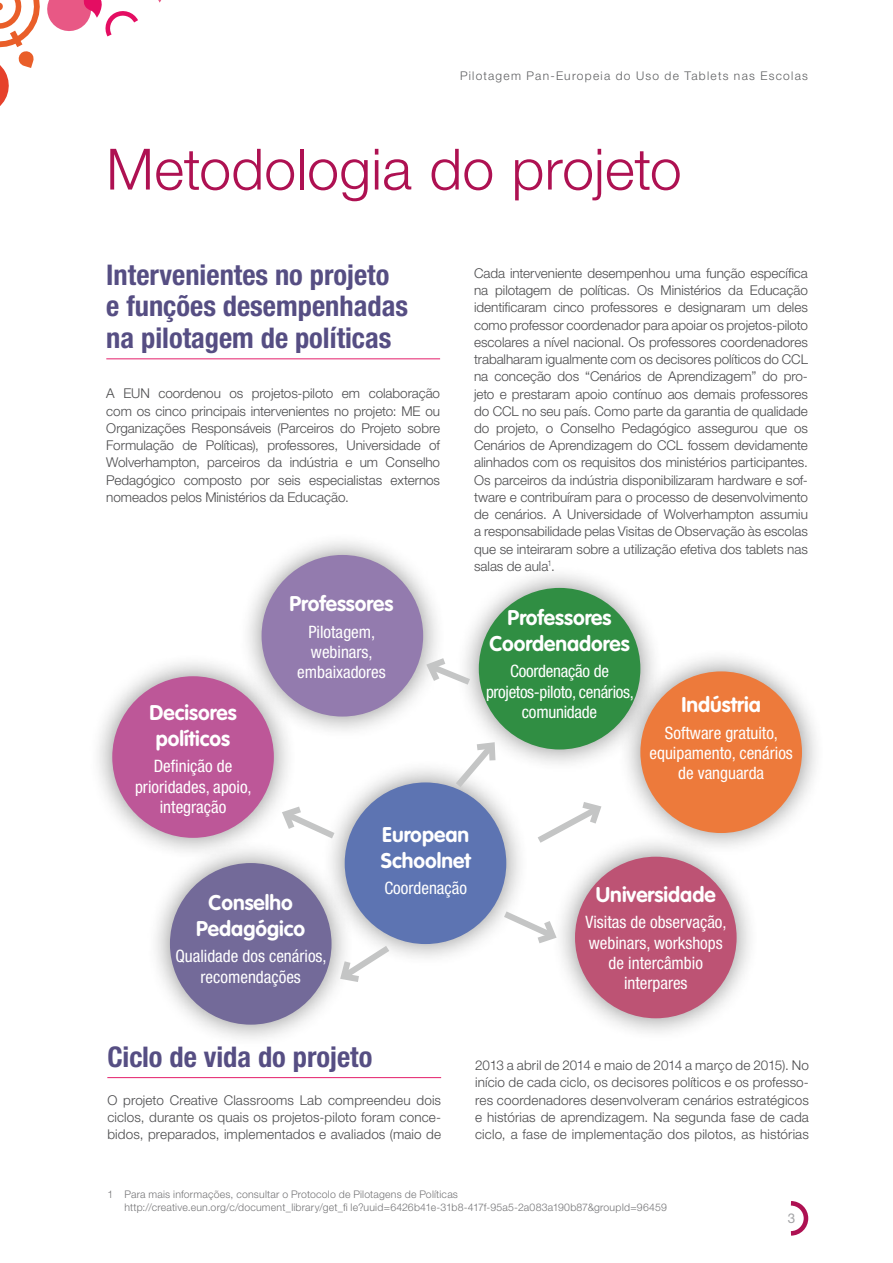
<style>
.page{position:relative;width:893px;height:1263px;background:#fff}
.page>*{position:absolute;margin:0;border:0;box-sizing:border-box;transform-origin:0 0}
.t1{font:300 57px "Helvetica Neue LT Pro";letter-spacing:.005em;color:#ae1152}
.t2{font:700 condensed 28.5px/31.5px "Helvetica Neue LT Pro";color:#564e83}
.t3{font:700 21px/25.5px "VAG Rounded CE";color:#fff;text-align:center}
.t4{font:condensed 17.1px/20.2px "Helvetica Neue LT Pro";color:#fff;text-align:center}
.t5{font:300 13.5px/17.2px "Helvetica Neue LT Pro";color:#4b4b4d;text-align:justify}
.t6{font:13.5px "Helvetica Neue LT Pro";color:#a3a4a6}
.t7{font:300 12px "Helvetica Neue LT Pro";letter-spacing:.105em;color:#5f6062}
.t8{font:300 10.5px/12.6px "Helvetica Neue LT Pro";letter-spacing:.02em;color:#757577}
</style>
<div class="page">
<svg style="left:790px;top:1201px;width:19px;height:35px"></svg>
<hr style="left:106px;top:358px;width:334px;height:1px;background:#e41e6a">
<div style="left:321px;top:759px;width:209px;height:209px;background:#000;opacity:.45"></div>
<div style="left:345px;top:782px;width:161px;height:162px;background:#5d74b2;border-radius:50%"></div>
<div style="left:455px;top:564px;width:209px;height:209px;background:#000;opacity:.45"></div>
<div style="left:479px;top:588px;width:161px;height:161px;background:#308e43;border-radius:50%"></div>
<div style="left:238px;top:531px;width:209px;height:209px;background:#000;opacity:.45"></div>
<div style="left:262px;top:555px;width:161px;height:161px;background:#937bae;border-radius:50%"></div>
<div style="left:88px;top:652px;width:210px;height:210px;background:#000;opacity:.45"></div>
<div style="left:112px;top:676px;width:162px;height:162px;background:#bd5798;border-radius:50%"></div>
<div style="left:551px;top:833px;width:209px;height:209px;background:#000;opacity:.45"></div>
<div style="left:575px;top:857px;width:162px;height:161px;background:#bd5374;border-radius:50%"></div>
<div style="left:146px;top:839px;width:209px;height:209px;background:#000;opacity:.45"></div>
<div style="left:170px;top:863px;width:161px;height:162px;background:#736a99;border-radius:50%"></div>
<div style="left:617px;top:648px;width:209px;height:209px;background:#000;opacity:.45"></div>
<div style="left:640px;top:671px;width:162px;height:162px;background:#ed7a3b;border-radius:50%"></div>
<svg style="left:422px;top:653px;width:55px;height:37px"></svg>
<svg style="left:278px;top:802px;width:63px;height:42px"></svg>
<svg style="left:497px;top:906px;width:64px;height:42px"></svg>
<svg style="left:336px;top:940px;width:60px;height:46px"></svg>
<svg style="left:450px;top:737px;width:50px;height:57px"></svg>
<svg style="left:538px;top:802px;width:68px;height:46px"></svg>
<svg style="left:0;top:0;width:161px;height:106px"></svg>
<hr style="left:107px;top:1077px;width:334px;height:1px;background:#e41e6a">
<p class="t7" style="left:460px;top:68px;width:349px">Pilotagem Pan-Europeia do Uso de Tablets nas Escolas</p>
<h1 class="t1" style="left:106px;top:134px;width:577px">Metodologia do projeto</h1>
<h2 class="t2" style="left:106px;top:259px;width:303px">Intervenientes no projeto e funções desempenhadas na pilotagem de políticas</h2>
<p class="t5" style="left:106px;top:385px;width:335px">A EUN coordenou os projetos-piloto em colaboração com os cinco principais intervenientes no projeto: ME ou Organizações Responsáveis (Parceiros do Projeto sobre Formulação de Políticas), professores, Universidade of Wolverhampton, parceiros da indústria e um Conselho Pedagógico composto por seis especialistas externos nomeados pelos Ministérios da Educação.</p>
<h3 class="t3" style="left:149px;top:700px;width:89px">Decisores políticos</h3>
<p class="t4" style="left:135px;top:756px;width:118px">Definição de prioridades, apoio, integração</p>
<h3 class="t3" style="left:290px;top:591px;width:105px">Professores</h3>
<p class="t4" style="left:297px;top:621px;width:90px">Pilotagem, webinars, embaixadores</p>
<p class="t5" style="left:474px;top:264px;width:335px">Cada interveniente desempenhou uma função específica na pilotagem de políticas. Os Ministérios da Educação identificaram cinco professores e designaram um deles como professor coordenador para apoiar os projetos-piloto escolares a nível nacional. Os professores coordenadores trabalharam igualmente com os decisores políticos do CCL na conceção dos “Cenários de Aprendizagem” do pro&shy;jeto e prestaram apoio contínuo aos demais professores do CCL no seu país. Como parte da garantia de qualidade do projeto, o Conselho Pedagógico assegurou que os Cenários de Aprendizagem do CCL fossem devidamente alinhados com os requisitos dos ministérios participantes.<br>Os parceiros da indústria disponibilizaram hardware e sof&shy;tware e contribuíram para o processo de desenvolvimento de cenários. A Universidade of Wolverhampton assumiu a responsabilidade pelas Visitas de Observação às escolas que se inteiraram sobre a utilização efetiva dos tablets nas salas de aula<sup>1</sup>.</p>
<h3 class="t3" style="left:489px;top:605px;width:142px">Professores<br>Coordenadores</h3>
<p class="t4" style="left:486px;top:661px;width:149px">Coordenação de projetos-piloto, cenários, comunidade</p>
<h3 class="t3" style="left:681px;top:692px;width:81px">Indústria</h3>
<p class="t4" style="left:649px;top:723px;width:145px">Software gratuito, equipamento, cenários de vanguarda</p>
<h3 class="t3" style="left:196px;top:890px;width:110px">Conselho<br>Pedagógico</h3>
<p class="t4" style="left:175px;top:946px;width:153px">Qualidade dos cenários, recomendações</p>
<h3 class="t3" style="left:381px;top:822px;width:91px;text-align:left">European<br>Schoolnet</h3>
<p class="t4" style="left:384px;top:878px;width:84px">Coordenação</p>
<h3 class="t3" style="left:596px;top:882px;width:121px">Universidade</h3>
<p class="t4" style="left:586px;top:912px;width:143px">Visitas de observação, webinars, workshops de intercâmbio interpares</p>
<h2 class="t2" style="left:107px;top:1040px;width:267px">Ciclo de vida do projeto</h2>
<p class="t5" style="left:107px;top:1091px;width:335px">O projeto Creative Classrooms Lab compreendeu dois ciclos, durante os quais os projetos-piloto foram conce&shy;bidos, preparados, implementados e avaliados (maio de</p>
<p class="t5" style="left:475px;top:1056px;width:335px">2013 a abril de 2014 e maio de 2014 a março de 2015). No início de cada ciclo, os decisores políticos e os professo&shy;res coordenadores desenvolveram cenários estratégicos e histórias de aprendizagem. Na segunda fase de cada ciclo, a fase de implementação dos pilotos, as histórias</p>
<p class="t8" style="left:124px;top:1188px;width:544px;text-indent:-17px">1 Para mais informações, consultar o Protocolo de Pilotagens de Políticas http://creative.eun.org/c/document_library/get_fi le?uuid=6426b41e-31b8-417f-95a5-2a083a190b87&amp;groupId=96459</p>
<p class="t6" style="left:788px;top:1210px;width:9px">3</p>
</div>
